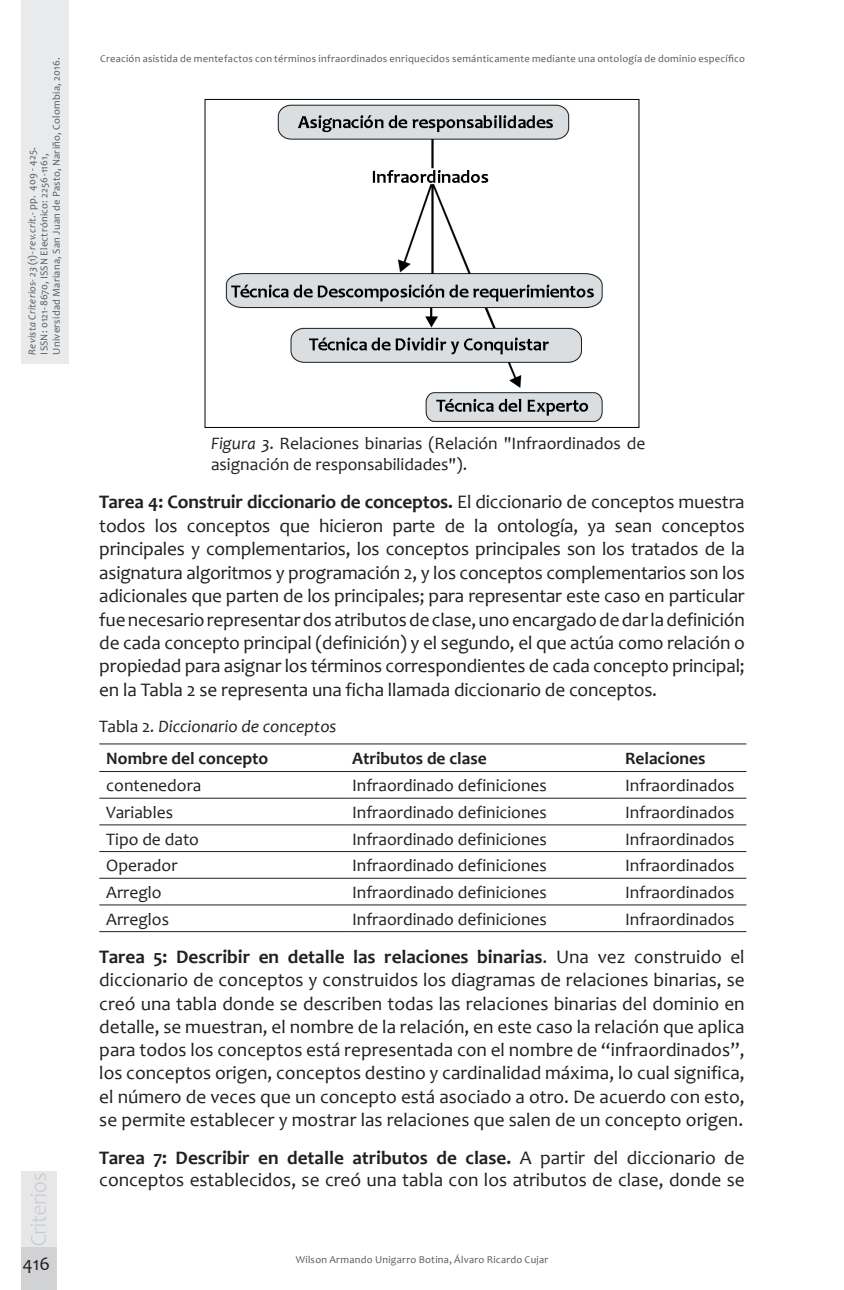
<style>
.page{position:relative;width:844px;height:1290px;background:#fff}
.page>*{position:absolute;margin:0;border:0;box-sizing:border-box;transform-origin:0 0}
.Cuerpo_de_texto{font:19.25px/23.4px "Candara";color:#231f20;text-align:justify}
.Cuerpo_de_texto-2{font:17.5px "Candara";color:#231f20}
.Título_tablas_Crieri{font:17.5px/21px "Candara";color:#231f20}
.Cuerpo_de_texto-3{font:700 17.5px "Candara";color:#231f20}
.Título_tablas_Crieri-2{font:italic 17.5px "Candara";color:#231f20}
.t1{font:10.5px/12.2px "Candara";letter-spacing:.025em;color:#57585a}
.s1{font-style:italic}
.s2{font-weight:700}
.s3{font-style:normal}
</style>
<div class="page">
<div style="left:21px;top:0;width:48px;height:363px;background:#e9eaeb"></div>
<div style="left:21px;top:1247px;width:35px;height:43px;background:#d1d2d4"></div>
<div style="left:21px;top:1171px;width:35px;height:76px;background:#e6e7e9"></div>
<img style="left:30px;top:1173px;width:16px;height:72px">
<img style="left:225px;top:104px;width:378px;height:318px">
<div style="left:205px;top:99px;width:434px;height:329px;border:1px solid #000"></div>
<hr style="left:99px;top:744px;width:246px;height:1px;background:#231f20">
<hr style="left:345px;top:744px;width:273px;height:1px;background:#231f20">
<hr style="left:618px;top:744px;width:128px;height:1px;background:#231f20">
<hr style="left:99px;top:771px;width:246px;height:1px;background:#231f20">
<hr style="left:345px;top:771px;width:273px;height:1px;background:#231f20">
<hr style="left:618px;top:771px;width:128px;height:1px;background:#231f20">
<hr style="left:99px;top:798px;width:246px;height:1px;background:#231f20">
<hr style="left:345px;top:798px;width:273px;height:1px;background:#231f20">
<hr style="left:618px;top:798px;width:128px;height:1px;background:#231f20">
<hr style="left:99px;top:824px;width:246px;height:1px;background:#231f20">
<hr style="left:345px;top:824px;width:273px;height:1px;background:#231f20">
<hr style="left:618px;top:824px;width:128px;height:1px;background:#231f20">
<hr style="left:99px;top:851px;width:246px;height:1px;background:#231f20">
<hr style="left:345px;top:851px;width:273px;height:1px;background:#231f20">
<hr style="left:618px;top:851px;width:128px;height:1px;background:#231f20">
<hr style="left:99px;top:878px;width:246px;height:1px;background:#231f20">
<hr style="left:345px;top:878px;width:273px;height:1px;background:#231f20">
<hr style="left:618px;top:878px;width:128px;height:1px;background:#231f20">
<hr style="left:99px;top:904px;width:246px;height:1px;background:#231f20">
<hr style="left:345px;top:904px;width:273px;height:1px;background:#231f20">
<hr style="left:618px;top:904px;width:128px;height:1px;background:#231f20">
<hr style="left:99px;top:931px;width:246px;height:1px;background:#231f20">
<hr style="left:345px;top:931px;width:273px;height:1px;background:#231f20">
<hr style="left:618px;top:931px;width:128px;height:1px;background:#231f20">
<p class="t1" style="left:26px;top:354px;width:298px;rotate:-90deg"><span class="s1">Revista Criterios- 23</span> (1)- <span class="s1">rev.crit</span>.- pp. 409 - 425.<br>ISSN: 0121-8670, ISSN Electrónico: 2256-1161,<br>Universidad Mariana, San Juan de Pasto, Nariño, Colombia, 2016.</p>
<p class="Cuerpo_de_texto" style="left:22px;top:1252px;width:29px">416</p>
<p class="t1" style="left:100px;top:53px;width:646px">Creación asistida de mentefactos con términos infraordinados enriquecidos semánticamente mediante una ontología de dominio específico</p>
<p class="Título_tablas_Crieri" style="left:211px;top:432px;width:436px"><span class="s1">Figura 3</span>. Relaciones binarias (Relación "Infraordinados de asignación de responsabilidades").</p>
<p class="Cuerpo_de_texto" style="left:99px;top:490px;width:647px"><span class="s2">Tarea 4: Construir diccionario de conceptos.</span> El diccionario de conceptos muestra todos los conceptos que hicieron parte de la ontología, ya sean conceptos principales y complementarios, los conceptos principales son los tratados de la asignatura algoritmos y programación 2, y los conceptos complementarios son los adicionales que parten de los principales; para representar este caso en particular fue necesario representar dos atributos de clase, uno encargado de dar la definición de cada concepto principal (definición) y el segundo, el que actúa como relación o propiedad para asignar los términos correspondientes de cada concepto principal; en la Tabla 2 se representa una ficha llamada diccionario de conceptos.</p>
<p class="Título_tablas_Crieri-2" style="left:99px;top:715px;width:239px"><span class="s3">Tabla 2</span>. Diccionario de conceptos</p>
<p class="Cuerpo_de_texto-3" style="left:106px;top:747px;width:163px">Nombre del concepto</p>
<p class="Cuerpo_de_texto-3" style="left:352px;top:747px;width:136px">Atributos de clase</p>
<p class="Cuerpo_de_texto-3" style="left:625px;top:747px;width:82px">Relaciones</p>
<p class="Cuerpo_de_texto-2" style="left:106px;top:774px;width:97px">contenedora</p>
<p class="Cuerpo_de_texto-2" style="left:352px;top:774px;width:196px">Infraordinado definiciones</p>
<p class="Cuerpo_de_texto-2" style="left:625px;top:774px;width:111px">Infraordinados</p>
<p class="Cuerpo_de_texto-2" style="left:106px;top:801px;width:68px">Variables</p>
<p class="Cuerpo_de_texto-2" style="left:352px;top:801px;width:196px">Infraordinado definiciones</p>
<p class="Cuerpo_de_texto-2" style="left:625px;top:801px;width:111px">Infraordinados</p>
<p class="Cuerpo_de_texto-2" style="left:106px;top:828px;width:94px">Tipo de dato</p>
<p class="Cuerpo_de_texto-2" style="left:352px;top:828px;width:196px">Infraordinado definiciones</p>
<p class="Cuerpo_de_texto-2" style="left:625px;top:828px;width:111px">Infraordinados</p>
<p class="Cuerpo_de_texto-2" style="left:106px;top:854px;width:73px">Operador</p>
<p class="Cuerpo_de_texto-2" style="left:352px;top:854px;width:196px">Infraordinado definiciones</p>
<p class="Cuerpo_de_texto-2" style="left:625px;top:854px;width:111px">Infraordinados</p>
<p class="Cuerpo_de_texto-2" style="left:106px;top:881px;width:57px">Arreglo</p>
<p class="Cuerpo_de_texto-2" style="left:352px;top:881px;width:196px">Infraordinado definiciones</p>
<p class="Cuerpo_de_texto-2" style="left:625px;top:881px;width:111px">Infraordinados</p>
<p class="Cuerpo_de_texto-2" style="left:106px;top:908px;width:64px">Arreglos</p>
<p class="Cuerpo_de_texto-2" style="left:352px;top:908px;width:196px">Infraordinado definiciones</p>
<p class="Cuerpo_de_texto-2" style="left:625px;top:908px;width:111px">Infraordinados</p>
<p class="Cuerpo_de_texto" style="left:99px;top:945px;width:646px"><span class="s2">Tarea 5: Describir en detalle las relaciones binarias</span>. Una vez construido el diccionario de conceptos y construidos los diagramas de relaciones binarias, se creó una tabla donde se describen todas las relaciones binarias del dominio en detalle, se muestran, el nombre de la relación, en este caso la relación que aplica para todos los conceptos está representada con el nombre de “infraordinados”, los conceptos origen, conceptos destino y cardinalidad máxima, lo cual significa, el número de veces que un concepto está asociado a otro. De acuerdo con esto, se permite establecer y mostrar las relaciones que salen de un concepto origen.</p>
<p class="Cuerpo_de_texto" style="left:99px;top:1146px;width:646px;line-height:22.8px"><span class="s2">Tarea 7: Describir en detalle atributos de clase.</span> A partir del diccionario de conceptos establecidos, se creó una tabla con los atributos de clase, donde se</p>
<p class="t1" style="left:295px;top:1253px;width:254px">Wilson Armando Unigarro Botina, Álvaro Ricardo Cujar</p>
</div>
